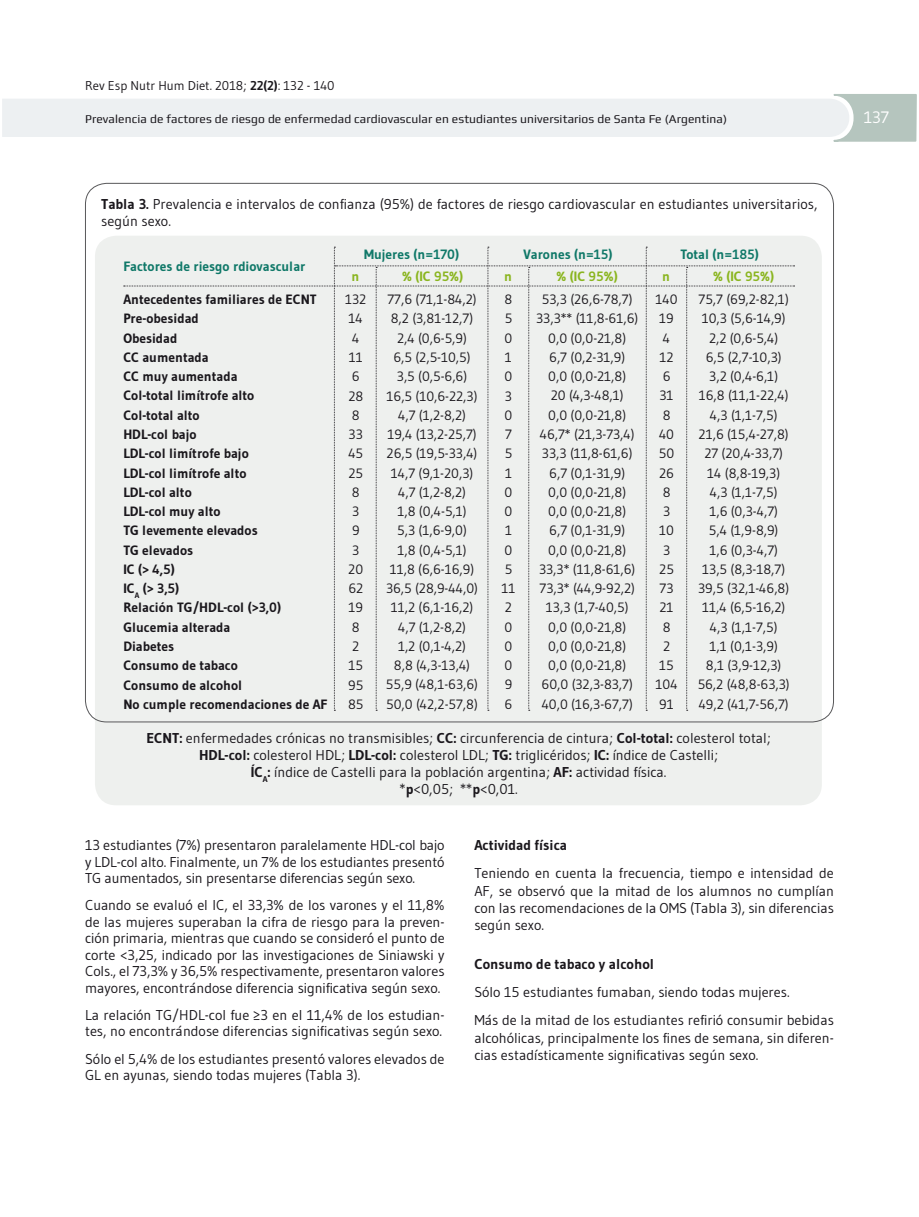
<style>
.page{position:relative;width:919px;height:1217px;background:#fff}
.page>*{position:absolute;margin:0;border:0;box-sizing:border-box;transform-origin:0 0}
.t1{font:16.5px "Gudea";color:#fff}
.t2{font:14.25px/16.5px "Gudea";color:#1a171c}
.t3{font:700 14.25px "Gudea";color:#1a171c}
.t4{font:13.5px/19.2px "Gudea";color:#1a171c;text-align:center}
.t5{font:700 13.5px/19.2px "Gudea";color:#1a171c}
.t6{font:700 13.5px "Gudea";color:#0f7868}
.t7{font:700 13.5px "Gudea";color:#8ab51f}
.t8{font:12.75px "Gudea";color:#1a171c}
.t9{font:12px "Play";letter-spacing:.01em;color:#1a171c}
.s1{font-weight:700}
</style>
<div class="page">
<svg style="left:2px;top:94px;width:915px;height:48px"></svg>
<div style="left:95px;top:236px;width:726px;height:569px;background:#eef0ee;border-radius:21px"></div>
<svg style="left:124px;top:247px;width:670px;height:463px"></svg>
<p class="t8" style="left:85px;top:78px;width:251px">Rev Esp Nutr Hum Diet. 2018; <span class="s1">22(2)</span>: 132 - 140</p>
<p class="t9" style="left:85px;top:112px;width:643px">Prevalencia de factores de riesgo de enfermedad cardiovascular en estudiantes universitarios de Santa Fe (Argentina)</p>
<p class="t1" style="left:863px;top:107px;width:27px">137</p>
<p class="t2" style="left:101px;top:195px;width:717px;line-height:17.1px"><span class="s1">Tabla 3.</span> Prevalencia e intervalos de confianza (95%) de factores de riesgo cardiovascular en estudiantes universitarios, según sexo.</p>
<p class="t6" style="left:364px;top:246px;width:96px">Mujeres (n=170)</p>
<p class="t6" style="left:523px;top:246px;width:90px">Varones (n=15)</p>
<p class="t6" style="left:680px;top:246px;width:80px">Total (n=185)</p>
<p class="t6" style="left:123px;top:257px;width:183px">Factores de riesgo rdiovascular</p>
<p class="t7" style="left:351px;top:267px;width:9px">n</p>
<p class="t7" style="left:402px;top:267px;width:63px">% (IC 95%)</p>
<p class="t7" style="left:504px;top:267px;width:9px">n</p>
<p class="t7" style="left:556px;top:267px;width:63px">% (IC 95%)</p>
<p class="t7" style="left:662px;top:267px;width:9px">n</p>
<p class="t7" style="left:713px;top:267px;width:63px">% (IC 95%)</p>
<p class="t4" style="left:345px;top:289px;width:23px">132<br>14<br>4<br>11<br>6<br>28<br>8<br>33<br>45<br>25<br>8<br>3<br>9<br>3<br>20<br>62<br>19<br>8<br>2<br>15<br>95<br>85</p>
<p class="t4" style="left:501px;top:289px;width:16px;text-align:left">8<br>5<br>0<br>1<br>0<br>3<br>0<br>7<br>5<br>1<br>0<br>0<br>1<br>0<br>5<br>11<br>2<br>0<br>0<br>0<br>9<br>6</p>
<p class="t4" style="left:655px;top:289px;width:24px">140<br>19<br>4<br>12<br>6<br>31<br>8<br>40<br>50<br>26<br>8<br>3<br>10<br>3<br>25<br>73<br>21<br>8<br>2<br>15<br>104<br>91</p>
<p class="t5" style="left:123px;top:290px;width:206px">Antecedentes familiares de ECNT<br>Pre-obesidad<br>Obesidad<br>CC aumentada<br>CC muy aumentada<br>Col-total limítrofe alto<br>Col-total alto<br>HDL-col bajo<br>LDL-col limítrofe bajo<br>LDL-col limítrofe alto<br>LDL-col alto<br>LDL-col muy alto<br>TG levemente elevados<br>TG elevados<br>IC (&gt; 4,5)<br>IC<sub>A</sub> (&gt; 3,5)<br>Relación TG/HDL-col (&gt;3,0)<br>Glucemia alterada<br>Diabetes<br>Consumo de tabaco<br>Consumo de alcohol<br>No cumple recomendaciones de AF</p>
<p class="t4" style="left:386px;top:289px;width:94px">77,6 (71,1-84,2)<br>8,2 (3,81-12,7)<br>2,4 (0,6-5,9)<br>6,5 (2,5-10,5)<br>3,5 (0,5-6,6)<br>16,5 (10,6-22,3)<br>4,7 (1,2-8,2)<br>19,4 (13,2-25,7)<br>26,5 (19,5-33,4)<br>14,7 (9,1-20,3)<br>4,7 (1,2-8,2)<br>1,8 (0,4-5,1)<br>5,3 (1,6-9,0)<br>1,8 (0,4-5,1)<br>11,8 (6,6-16,9)<br>36,5 (28,9-44,0)<br>11,2 (6,1-16,2)<br>4,7 (1,2-8,2)<br>1,2 (0,1-4,2)<br>8,8 (4,3-13,4)<br>55,9 (48,1-63,6)<br>50,0 (42,2-57,8)</p>
<p class="t4" style="left:536px;top:289px;width:104px">53,3 (26,6-78,7)<br>33,3** (11,8-61,6)<br>0,0 (0,0-21,8)<br>6,7 (0,2-31,9)<br>0,0 (0,0-21,8)<br>20 (4,3-48,1)<br>0,0 (0,0-21,8)<br>46,7* (21,3-73,4)<br>33,3 (11,8-61,6)<br>6,7 (0,1-31,9)<br>0,0 (0,0-21,8)<br>0,0 (0,0-21,8)<br>6,7 (0,1-31,9)<br>0,0 (0,0-21,8)<br>33,3* (11,8-61,6)<br>73,3* (44,9-92,2)<br>13,3 (1,7-40,5)<br>0,0 (0,0-21,8)<br>0,0 (0,0-21,8)<br>0,0 (0,0-21,8)<br>60,0 (32,3-83,7)<br>40,0 (16,3-67,7)</p>
<p class="t4" style="left:697px;top:289px;width:93px">75,7 (69,2-82,1)<br>10,3 (5,6-14,9)<br>2,2 (0,6-5,4)<br>6,5 (2,7-10,3)<br>3,2 (0,4-6,1)<br>16,8 (11,1-22,4)<br>4,3 (1,1-7,5)<br>21,6 (15,4-27,8)<br>27 (20,4-33,7)<br>14 (8,8-19,3)<br>4,3 (1,1-7,5)<br>1,6 (0,3-4,7)<br>5,4 (1,9-8,9)<br>1,6 (0,3-4,7)<br>13,5 (8,3-18,7)<br>39,5 (32,1-46,8)<br>11,4 (6,5-16,2)<br>4,3 (1,1-7,5)<br>1,1 (0,1-3,9)<br>8,1 (3,9-12,3)<br>56,2 (48,8-63,3)<br>49,2 (41,7-56,7)</p>
<p class="t2" style="left:146px;top:728px;width:626px;line-height:17.1px;text-align:center"><span class="s1">ECNT:</span> enfermedades crónicas no transmisibles; <span class="s1">CC:</span> circunferencia de cintura; <span class="s1">Col-total:</span> colesterol total; <span class="s1">HDL-col:</span> colesterol HDL; <span class="s1">LDL-col:</span> colesterol LDL; <span class="s1">TG:</span> triglicéridos; <span class="s1">IC:</span> índice de Castelli;<br><span class="s1">ÍC</span><sub>A</sub><span class="s1">:</span> índice de Castelli para la población argentina; <span class="s1">AF:</span> actividad física.<br>*<span class="s1">p</span>&lt;0,05; **<span class="s1">p</span>&lt;0,01.</p>
<p class="t2" style="left:85px;top:836px;width:361px;text-align:justify">13 estudiantes (7%) presentaron paralelamente HDL-col bajo y LDL-col alto. Finalmente, un 7% de los estudiantes presentó TG aumentados, sin presentarse diferencias según sexo.</p>
<p class="t2" style="left:85px;top:896px;width:361px;text-align:justify">Cuando se evaluó el IC, el 33,3% de los varones y el 11,8% de las mujeres superaban la cifra de riesgo para la preven&shy;ción primaria, mientras que cuando se consideró el punto de corte &lt;3,25, indicado por las investigaciones de Siniawski y Cols., el 73,3% y 36,5% respectivamente, presentaron valores mayores, encontrándose diferencia significativa según sexo.</p>
<p class="t2" style="left:85px;top:1006px;width:361px">La relación TG/HDL-col fue ≥3 en el 11,4% de los estudian&shy;tes, no encontrándose diferencias significativas según sexo.</p>
<p class="t2" style="left:85px;top:1049px;width:361px">Sólo el 5,4% de los estudiantes presentó valores elevados de<br>GL en ayunas, siendo todas mujeres (Tabla 3).</p>
<p class="t3" style="left:474px;top:836px;width:94px">Actividad física</p>
<p class="t2" style="left:474px;top:864px;width:361px;line-height:17.4px;text-align:justify">Teniendo en cuenta la frecuencia, tiempo e intensidad de AF, se observó que la mitad de los alumnos no cumplían con las recomendaciones de la OMS (Tabla 3), sin diferencias según sexo.</p>
<p class="t3" style="left:474px;top:954px;width:181px">Consumo de tabaco y alcohol</p>
<p class="t2" style="left:474px;top:977px;width:361px;line-height:28px">Sólo 15 estudiantes fumaban, siendo todas mujeres.<br>Más de la mitad de los estudiantes refirió consumir bebidas</p>
<p class="t2" style="left:474px;top:1028px;width:361px;line-height:17.4px">alcohólicas, principalmente los fines de semana, sin diferen&shy;cias estadísticamente significativas según sexo.</p>
</div>
